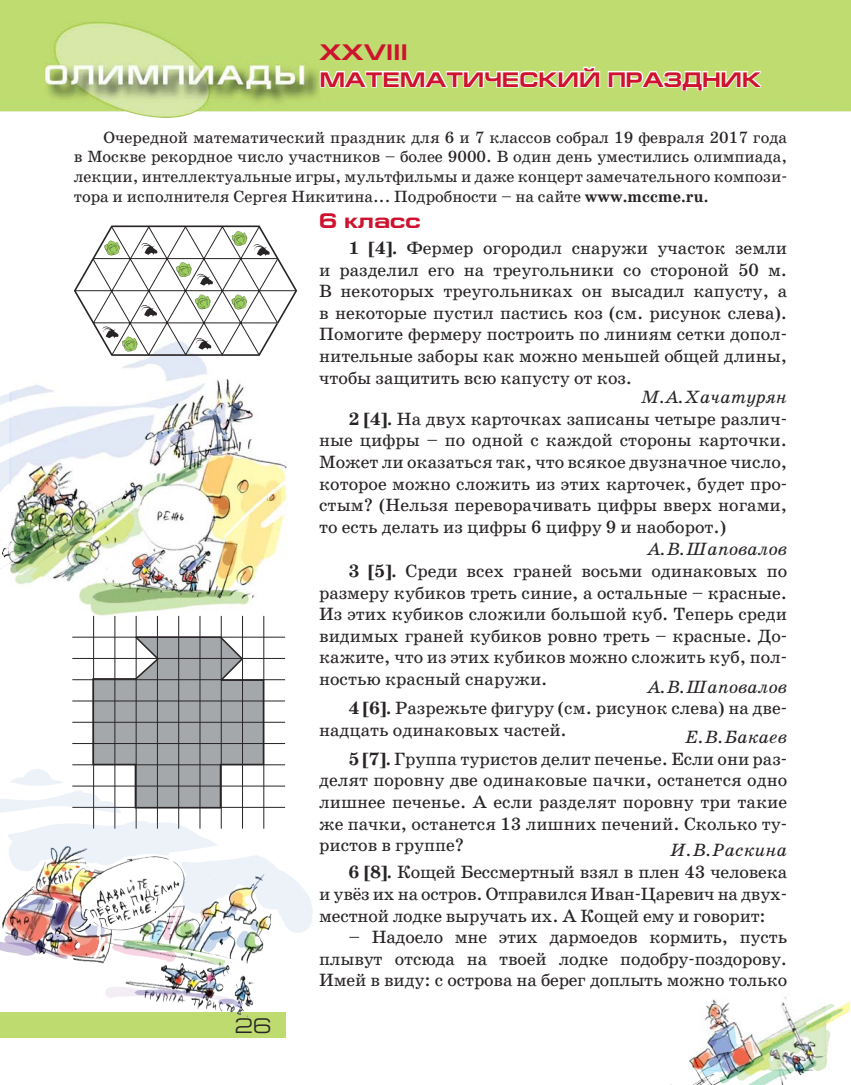
<style>
.page{position:relative;width:851px;height:1085px;background:#fff}
.page>*{position:absolute;margin:0;border:0;box-sizing:border-box;transform-origin:0 0}
.t1{font:700 22.5px "Europe Ext";color:#ce132f}
.t2{font:700 21px "Europe Ext";color:#ce132f}
.t3{font:21px "Europe Ext";color:#282425}
.Text_Schoolbook{font:18px/21.6px "School Book C";color:#282425;text-align:justify}
.Text_Schoolbook-2{font:italic 18px "School Book C";color:#282425}
.Text_Schoolbook-3{font:16.5px/19.8px "School Book C";color:#282425;text-align:justify}
.s1{font-weight:700}
</style>
<div class="page">
<div style="left:0;top:1012px;width:285px;height:25px;background:#bddb6f"></div>
<img style="left:0;top:356px;width:287px;height:264px">
<img style="left:689px;top:997px;width:161px;height:87px">
<svg style="left:92px;top:635px;width:173px;height:127px"></svg>
<img style="left:0;top:0;width:850px;height:118px">
<svg style="left:319px;top:66px;width:447px;height:26px"></svg>
<hr style="left:93px;top:615px;width:1px;height:213px;background:#282425">
<hr style="left:114px;top:615px;width:1px;height:213px;background:#282425">
<hr style="left:136px;top:615px;width:1px;height:213px;background:#282425">
<hr style="left:157px;top:615px;width:1px;height:213px;background:#282425">
<hr style="left:178px;top:615px;width:1px;height:213px;background:#282425">
<hr style="left:199px;top:615px;width:1px;height:213px;background:#282425">
<hr style="left:221px;top:615px;width:1px;height:213px;background:#282425">
<hr style="left:242px;top:615px;width:1px;height:213px;background:#282425">
<hr style="left:263px;top:615px;width:1px;height:213px;background:#282425">
<hr style="left:72px;top:743px;width:213px;height:1px;background:#282425">
<hr style="left:72px;top:721px;width:213px;height:1px;background:#282425">
<hr style="left:72px;top:700px;width:213px;height:1px;background:#282425">
<hr style="left:72px;top:679px;width:213px;height:1px;background:#282425">
<hr style="left:72px;top:658px;width:213px;height:1px;background:#282425">
<hr style="left:72px;top:636px;width:213px;height:1px;background:#282425">
<svg style="left:74px;top:225px;width:224px;height:131px"></svg>
<img style="left:0;top:762px;width:313px;height:270px">
<p class="t1" style="left:319px;top:40px;width:90px">XXVIII</p>
<p class="t2" style="left:319px;top:68px;width:443px">МАТЕМАТИЧЕСКИЙ ПРАЗДНИК</p>
<p class="Text_Schoolbook-3" style="left:74px;top:127px;width:714px;text-indent:30px">Очередной математический праздник для 6 и 7 классов собрал 19 февраля 2017 года в Москве рекордное число участников – более 9000. В один день уместились олимпиада, лекции, интеллектуальные игры, мультфильмы и даже концерт замечательного компози&shy;тора и исполнителя Сергея Никитина... Подробности – на сайте <span class="s1">www.mccme.ru.</span></p>
<p class="t3" style="left:235px;top:1013px;width:38px">26</p>
<p class="t2" style="left:319px;top:209px;width:103px">6 класс</p>
<p class="Text_Schoolbook" style="left:319px;top:237px;width:469px;text-indent:30px"><span class="s1">1 [4].</span> Фермер огородил снаружи участок земли и разделил его на треугольники со стороной 50 м.<br>В некоторых треугольниках он высадил капусту, а в некоторые пустил пастись коз (см. рисунок слева).<br>Помогите фермеру построить по линиям сетки допол&shy;нительные заборы как можно меньшей общей длины, чтобы защитить всю капусту от коз.</p>
<p class="Text_Schoolbook-2" style="left:641px;top:387px;width:147px">М.А.Хачатурян</p>
<p class="Text_Schoolbook" style="left:319px;top:408px;width:469px;text-indent:30px"><span class="s1">2 [4].</span> На двух карточках записаны четыре различ&shy;ные цифры – по одной с каждой стороны карточки.<br>Может ли оказаться так, что всякое двузначное число, которое можно сложить из этих карточек, будет про&shy;стым? (Нельзя переворачивать цифры вверх ногами, то есть делать из цифры 6 цифру 9 и наоборот.)</p>
<p class="Text_Schoolbook-2" style="left:648px;top:539px;width:141px">А.В.Шаповалов</p>
<p class="Text_Schoolbook" style="left:319px;top:560px;width:469px;text-indent:30px"><span class="s1">3 [5].</span> Среди всех граней восьми одинаковых по размеру кубиков треть синие, а остальные – красные.<br>Из этих кубиков сложили большой куб. Теперь среди видимых граней кубиков ровно треть – красные. До&shy;кажите, что из этих кубиков можно сложить куб, пол&shy;ностью красный снаружи.</p>
<p class="Text_Schoolbook-2" style="left:648px;top:676px;width:141px">А.В.Шаповалов</p>
<p class="Text_Schoolbook" style="left:319px;top:697px;width:469px;text-indent:30px"><span class="s1">4 [6].</span> Разрежьте фигуру (см. рисунок слева) на две&shy;надцать одинаковых частей.</p>
<p class="Text_Schoolbook-2" style="left:685px;top:727px;width:103px">Е.В.Бакаев</p>
<p class="Text_Schoolbook" style="left:319px;top:748px;width:469px;text-indent:30px"><span class="s1">5 [7].</span> Группа туристов делит печенье. Если они раз&shy;делят поровну две одинаковые пачки, останется одно лишнее печенье. А если разделят поровну три такие же пачки, останется 13 лишних печений. Сколько ту&shy;ристов в группе?</p>
<p class="Text_Schoolbook-2" style="left:670px;top:839px;width:118px">И.В.Раскина</p>
<p class="Text_Schoolbook" style="left:319px;top:861px;width:469px;text-indent:30px"><span class="s1">6 [8].</span> Кощей Бессмертный взял в плен 43 человека и увёз их на остров. Отправился Иван-Царевич на двух&shy;местной лодке выручать их. А Кощей ему и говорит:</p>
<p class="Text_Schoolbook" style="left:319px;top:926px;width:469px;text-indent:30px">– Надоело мне этих дармоедов кормить, пусть плывут отсюда на твоей лодке подобру-поздорову.<br>Имей в виду: с острова на берег доплыть можно только</p>
</div>
